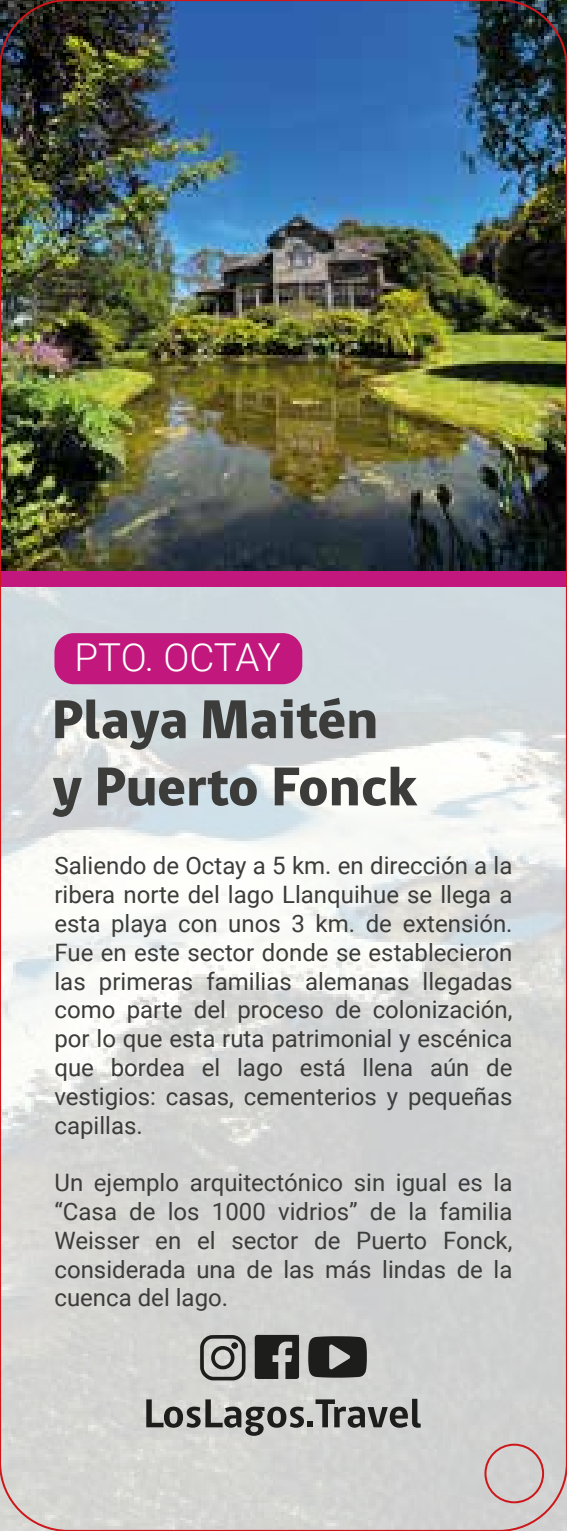
<style>
.page{position:relative;width:567px;height:1531px;background:#fff}
.page>*{position:absolute;margin:0;border:0;box-sizing:border-box;transform-origin:0 0}
.t1{font:800 56px/67.2px "gob CL";color:#3c3c3b}
.t2{font:300 38.4px "Roboto";letter-spacing:-.015em;color:#fff}
.t3{font:24px/28.8px "Roboto";color:#3c3c3b;text-align:justify}
</style>
<div class="page">
<img style="left:0;top:587px;width:567px;height:944px">
<img style="left:0;top:0;width:567px;height:571px">
<svg style="left:146px;top:1399px;width:275px;height:37px;background:#9c9d9a"></svg>
<svg style="left:200px;top:1335px;width:45px;height:45px;background:#8f908d"></svg>
<div style="left:231px;top:1342px;width:7px;height:6px;background:#1d1d1b;border-radius:50%"></div>
<svg style="left:255px;top:1335px;width:44px;height:44px;background:#40403e"></svg>
<svg style="left:308px;top:1336px;width:59px;height:41px;background:#3e3e3c"></svg>
<div style="left:0;top:571px;width:567px;height:16px;background:#c2187d"></div>
<div style="left:54px;top:633px;width:248px;height:51px;background:#c2187d;border-radius:19px"></div>
<div style="left:484px;top:1443px;width:60px;height:60px;border:2px solid #cd171a;border-radius:50%"></div>
<h2 class="t2" style="left:75px;top:631px;width:208px">PTO. OCTAY</h2>
<h1 class="t1" style="left:52px;top:687px;width:367px">Playa Maitén y Puerto Fonck</h1>
<p class="t3" style="left:54px;top:850px;width:460px">Saliendo de Octay a 5 km. en dirección a la ribera norte del lago Llanquihue se llega a esta playa con unos 3 km. de extensión.<br>Fue en este sector donde se establecieron las primeras familias alemanas llegadas como parte del proceso de colonización, por lo que esta ruta patrimonial y escénica que bordea el lago está llena aún de vestigios: casas, cementerios y pequeñas capillas.</p>
<p class="t3" style="left:54px;top:1167px;width:460px">Un ejemplo arquitectónico sin igual es la “Casa de los 1000 vidrios” de la familia Weisser en el sector de Puerto Fonck, considerada una de las más lindas de la cuenca del lago.</p>
</div>
